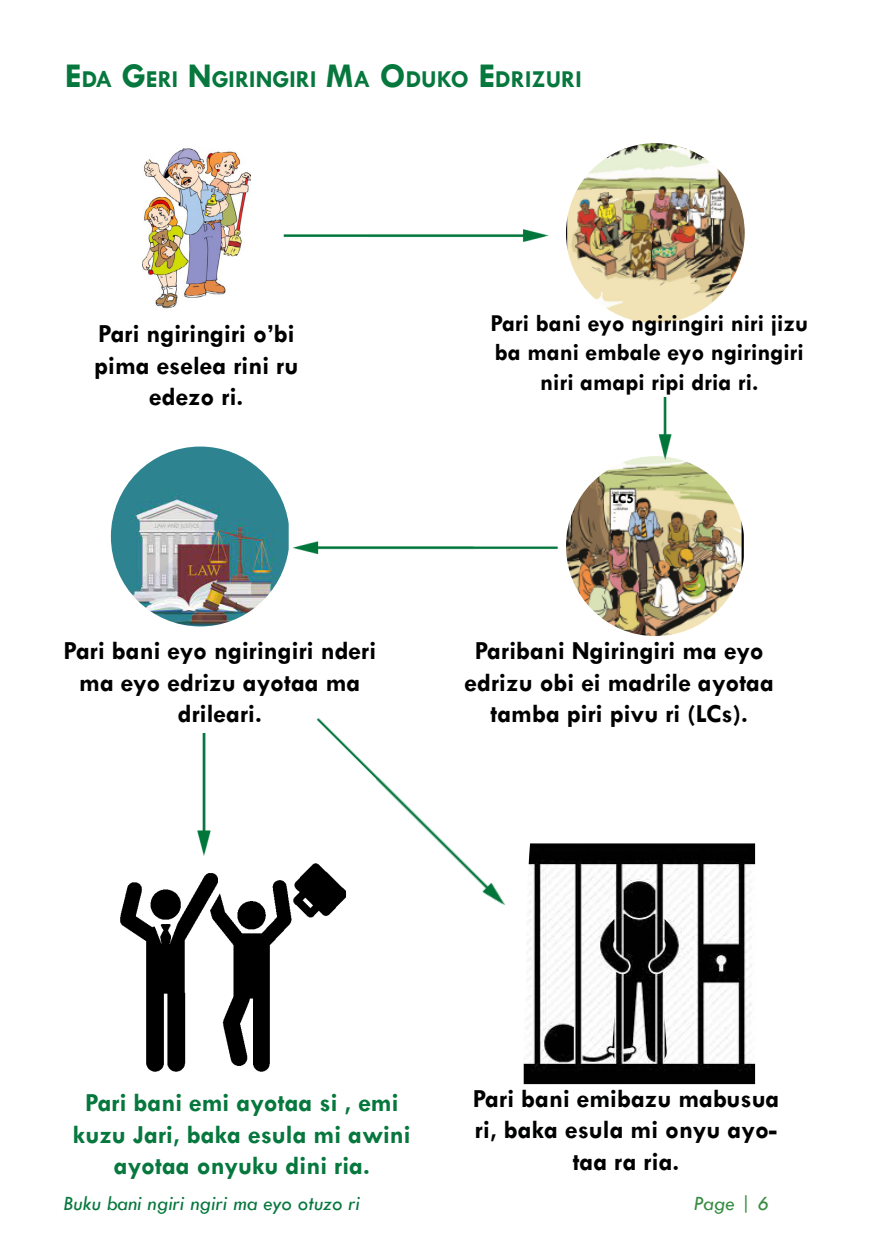
<style>
.page{position:relative;width:874px;height:1241px;background:#fff}
.page>*{position:absolute;margin:0;border:0;box-sizing:border-box;transform-origin:0 0}
.t1{font:700 26.25px/31.5px "Tw Cen";color:#000;text-align:center}
.t2{font:700 26.25px/31.5px "Tw Cen";color:#06773d;text-align:center}
.t3{font:700 26.25px/31.5px "Tw Cen";color:#000101;text-align:center}
.t4{font:700 24.5px/29.4px "Tw Cen";color:#000;text-align:center}
.t5{font:700 24.5px "Tw Cen";color:#06773d}
.t6{font:italic 21px "Tw Cen";color:#06773d}
.t7{font:italic 21px "Tw Cen";color:#388d43}
.t8{font:700 14px "Tw Cen";color:#000101}
.s1{font-size:35px}
</style>
<div class="page">
<img style="left:523px;top:843px;width:231px;height:240px">
<img style="left:120px;top:873px;width:169px;height:199px">
<img style="left:197px;top:733px;width:14px;height:123px">
<img style="left:289px;top:718px;width:242px;height:218px">
<hr style="left:873px;top:0;width:1px;height:1240px;background:#06773d">
<img style="left:707px;top:160px;width:37px;height:147px">
<img style="left:604px;top:620px;width:102px;height:16px">
<img style="left:111px;top:477px;width:22px;height:119px">
<img style="left:142px;top:143px;width:565px;height:180px">
<img style="left:133px;top:446px;width:375px;height:181px">
<img style="left:508px;top:397px;width:236px;height:223px">
<p class="t5" style="left:65px;top:65px;width:518px"><span class="s1">E</span>DA <span class="s1">G</span>ERI <span class="s1">N</span>GIRINGIRI <span class="s1">M</span>A <span class="s1">O</span>DUKO <span class="s1">E</span>DRIZURI</p>
<p class="t1" style="left:94px;top:317px;width:205px">Pari ngiringiri o’bi pima eselea rini ru edezo ri.</p>
<p class="t4" style="left:490px;top:308px;width:319px">Pari bani eyo ngiringiri niri jizu ba mani embale eyo ngiringiri niri amapi ripi dria ri.</p>
<p class="t1" style="left:63px;top:634px;width:314px">Pari bani eyo ngiringiri nderi ma eyo edrizu ayotaa ma drileari.</p>
<p class="t8" style="left:612px;top:489px;width:23px">LC5</p>
<p class="t1" style="left:464px;top:634px;width:311px">Paribani Ngiringiri ma eyo edrizu obi ei madrile ayotaa tamba piri pivu ri (LCs).</p>
<p class="t2" style="left:73px;top:1086px;width:339px">Pari bani emi ayotaa si , emi kuzu Jari, baka esula mi awini ayotaa onyuku dini ria.</p>
<p class="t3" style="left:472px;top:1081px;width:308px">Pari bani emibazu mabusua ri, baka esula mi onyu ayo&shy;taa ra ria.</p>
<p class="t6" style="left:63px;top:1190px;width:298px">Buku bani ngiri ngiri ma eyo otuzo ri</p>
<p class="t7" style="left:693px;top:1190px;width:77px">Page | 6</p>
</div>
